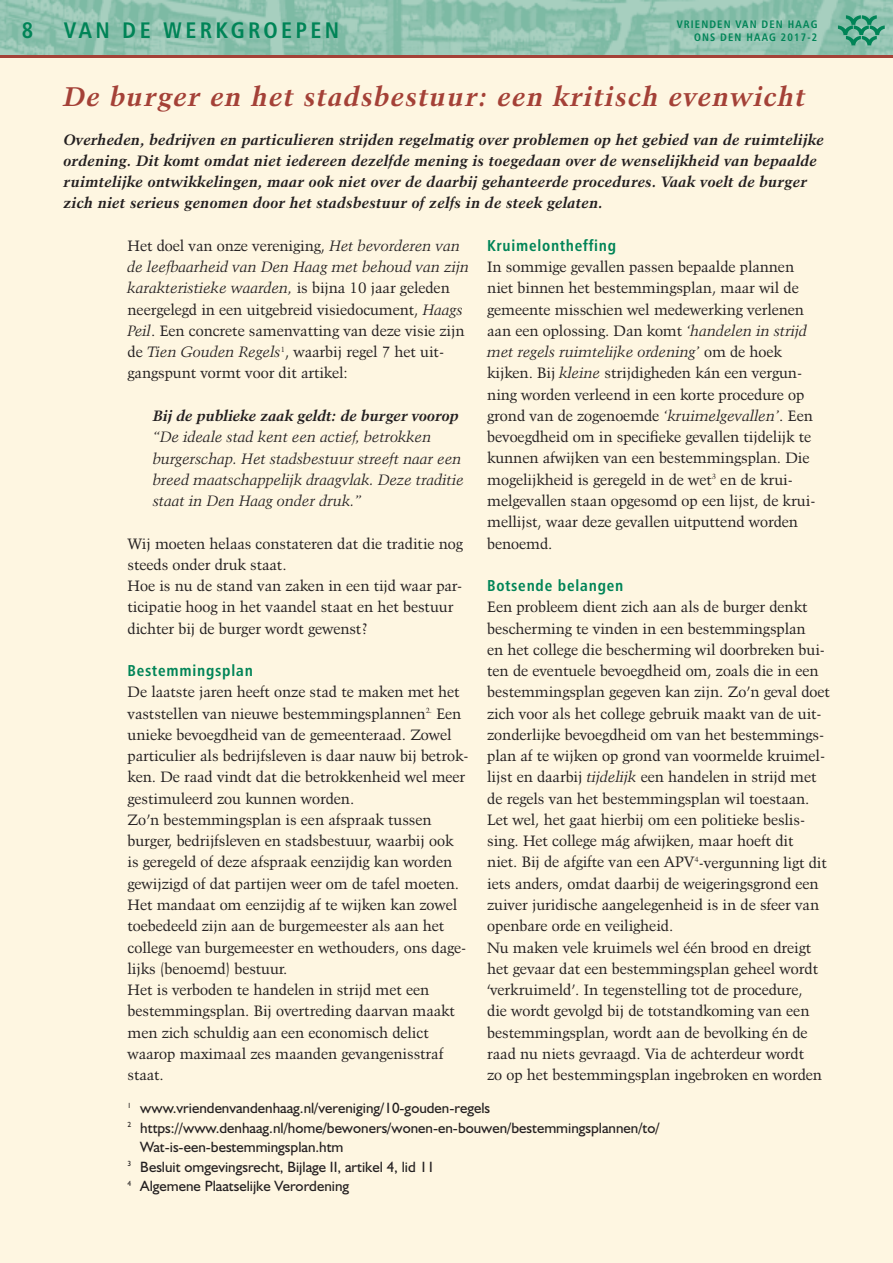
<style>
.page{position:relative;width:893px;height:1263px;background:#fef6e1}
.page>*{position:absolute;margin:0;border:0;box-sizing:border-box;transform-origin:0 0}
.t1{font:italic 700 27px "Kuenstler 480 BT";letter-spacing:.05em;color:#a44137}
.t2{font:22.5px "Humanist 777 BT Bold Condensed B";letter-spacing:.15em;color:#008457}
.t3{font:15.75px "Humanist 777 BT Bold Condensed B";letter-spacing:.05em;color:#008457}
.t4{font:15px/21.3px "Kuenstler 480 BT";color:#231f20}
.t5{font:italic 700 15px/21.3px "Kuenstler 480 BT";letter-spacing:.015em;color:#231f20}
.t6{font:15px "Humanist 521 BT";color:#231f20}
.t7{font:italic 15px/21.3px "Kuenstler 480 BT";color:#231f20}
.t8{font:10.8px "Humanist 777 BT Bold Condensed B";letter-spacing:.1em;color:#008457}
.s1{font-style:italic}
</style>
<div class="page">
<svg style="left:0;top:0;width:893px;height:55px;background:#91c3b1"></svg>
<hr style="left:0;top:55px;width:893px;height:2px;background:#a44137">
<svg style="left:838px;top:15px;width:47px;height:30px"></svg>
<h2 class="t2" style="left:22px;top:16px;width:13px">8</h2>
<p class="t8" style="left:677px;top:18px;width:142px">VRIENDEN VAN DEN HAAG</p>
<h2 class="t2" style="left:64px;top:16px;width:277px">VAN DE WERKGROEPEN</h2>
<p class="t8" style="left:694px;top:30px;width:125px">ONS DEN HAAG 2017-2</p>
<h1 class="t1" style="left:64px;top:80px;width:744px">De burger en het stadsbestuur: een kritisch evenwicht</h1>
<p class="t5" style="left:64px;top:128px;width:762px">Overheden, bedrijven en particulieren strijden regelmatig over problemen op het gebied van de ruimtelijke ordening. Dit komt omdat niet iedereen dezelfde mening is toegedaan over de wenselijkheid van bepaalde ruimtelijke ontwikkelingen, maar ook niet over de daarbij gehanteerde procedures. Vaak voelt de burger zich niet serieus genomen door het stadsbestuur of zelfs in de steek gelaten.</p>
<p class="t4" style="left:128px;top:235px;width:343px">Het doel van onze vereniging, <span class="s1">Het bevorderen van de leefbaarheid van Den Haag met behoud van zijn karakteristieke waarden,</span> is bijna 10 jaar geleden neergelegd in een uitgebreid visiedocument, <span class="s1">Haags Peil</span>. Een concrete samenvatting van deze visie zijn de <span class="s1">Tien Gouden Regels</span><sup>1</sup>, waarbij regel 7 het uit&shy;gangspunt vormt voor dit artikel:</p>
<p class="t5" style="left:153px;top:405px;width:307px">Bij de publieke zaak geldt: de burger voorop</p>
<p class="t7" style="left:153px;top:426px;width:312px">“De ideale stad kent een actief, betrokken burgerschap. Het stadsbestuur streeft naar een breed maatschappelijk draagvlak. Deze traditie staat in Den Haag onder druk.”</p>
<p class="t4" style="left:128px;top:532px;width:337px">Wij moeten helaas constateren dat die traditie nog steeds onder druk staat.<br>Hoe is nu de stand van zaken in een tijd waar par&shy;ticipatie hoog in het vaandel staat en het bestuur dichter bij de burger wordt gewenst?</p>
<p class="t3" style="left:128px;top:661px;width:127px">Bestemmingsplan</p>
<p class="t4" style="left:128px;top:681px;width:342px">De laatste jaren heeft onze stad te maken met het vaststellen van nieuwe bestemmingsplannen<sup>2.</sup> Een unieke bevoegdheid van de gemeenteraad. Zowel particulier als bedrijfsleven is daar nauw bij betrok&shy;ken. De raad vindt dat die betrokkenheid wel meer gestimuleerd zou kunnen worden.<br>Zo’n bestemmingsplan is een afspraak tussen burger, bedrijfsleven en stadsbestuur, waarbij ook<br>is geregeld of deze afspraak eenzijdig kan worden gewijzigd of dat partijen weer om de tafel moeten.<br>Het mandaat om eenzijdig af te wijken kan zowel toebedeeld zijn aan de burgemeester als aan het college van burgemeester en wethouders, ons dage&shy;lijks (benoemd) bestuur.<br>Het is verboden te handelen in strijd met een bestemmingsplan. Bij overtreding daarvan maakt men zich schuldig aan een economisch delict waarop maximaal zes maanden gevangenisstraf staat.</p>
<p class="t3" style="left:487px;top:235px;width:131px">Kruimelontheffing</p>
<p class="t4" style="left:487px;top:256px;width:330px">In sommige gevallen passen bepaalde plannen niet binnen het bestemmingsplan, maar wil de gemeente misschien wel medewerking verlenen aan een oplossing. Dan komt <span class="s1">‘handelen in strijd met regels ruimtelijke ordening’</span> om de hoek kijken. Bij <span class="s1">kleine</span> strijdigheden kán een vergun&shy;ning worden verleend in een korte procedure op grond van de zogenoemde <span class="s1">‘kruimelgevallen’</span>. Een bevoegdheid om in specifieke gevallen tijdelijk te kunnen afwijken van een bestemmingsplan. Die mogelijkheid is geregeld in de wet<sup>3</sup> en de krui&shy;melgevallen staan opgesomd op een lijst, de krui&shy;mellijst, waar deze gevallen uitputtend worden benoemd.</p>
<p class="t3" style="left:487px;top:576px;width:138px">Botsende belangen</p>
<p class="t4" style="left:487px;top:596px;width:344px">Een probleem dient zich aan als de burger denkt bescherming te vinden in een bestemmingsplan<br>en het college die bescherming wil doorbreken bui&shy;ten de eventuele bevoegdheid om, zoals die in een bestemmingsplan gegeven kan zijn. Zo’n geval doet zich voor als het college gebruik maakt van de uit&shy;zonderlijke bevoegdheid om van het bestemmings&shy;plan af te wijken op grond van voormelde kruimel&shy;lijst en daarbij <span class="s1">tijdelijk</span> een handelen in strijd met de regels van het bestemmingsplan wil toestaan.<br>Let wel, het gaat hierbij om een politieke beslis&shy;sing. Het college mág afwijken, maar hoeft dit<br>niet. Bij de afgifte van een APV<sup>4</sup>-vergunning ligt dit iets anders, omdat daarbij de weigeringsgrond een zuiver juridische aangelegenheid is in de sfeer van openbare orde en veiligheid.<br>Nu maken vele kruimels wel één brood en dreigt het gevaar dat een bestemmingsplan geheel wordt ‘verkruimeld’. In tegenstelling tot de procedure,<br>die wordt gevolgd bij de totstandkoming van een bestemmingsplan, wordt aan de bevolking én de raad nu niets gevraagd. Via de achterdeur wordt<br>zo op het bestemmingsplan ingebroken en worden</p>
<p class="t6" style="left:128px;top:1099px;width:364px"><sup>1</sup> www.vriendenvandenhaag.nl/vereniging/10-gouden-regels</p>
<p class="t6" style="left:128px;top:1118px;width:534px"><sup>2</sup> https://www.denhaag.nl/home/bewoners/wonen-en-bouwen/bestemmingsplannen/to/</p>
<p class="t6" style="left:140px;top:1138px;width:205px">Wat-is-een-bestemmingsplan.htm</p>
<p class="t6" style="left:128px;top:1157px;width:309px"><sup>3</sup> Besluit omgevingsrecht, Bijlage II, artikel 4, lid 11</p>
<p class="t6" style="left:128px;top:1177px;width:223px"><sup>4</sup> Algemene Plaatselijke Verordening</p>
</div>
